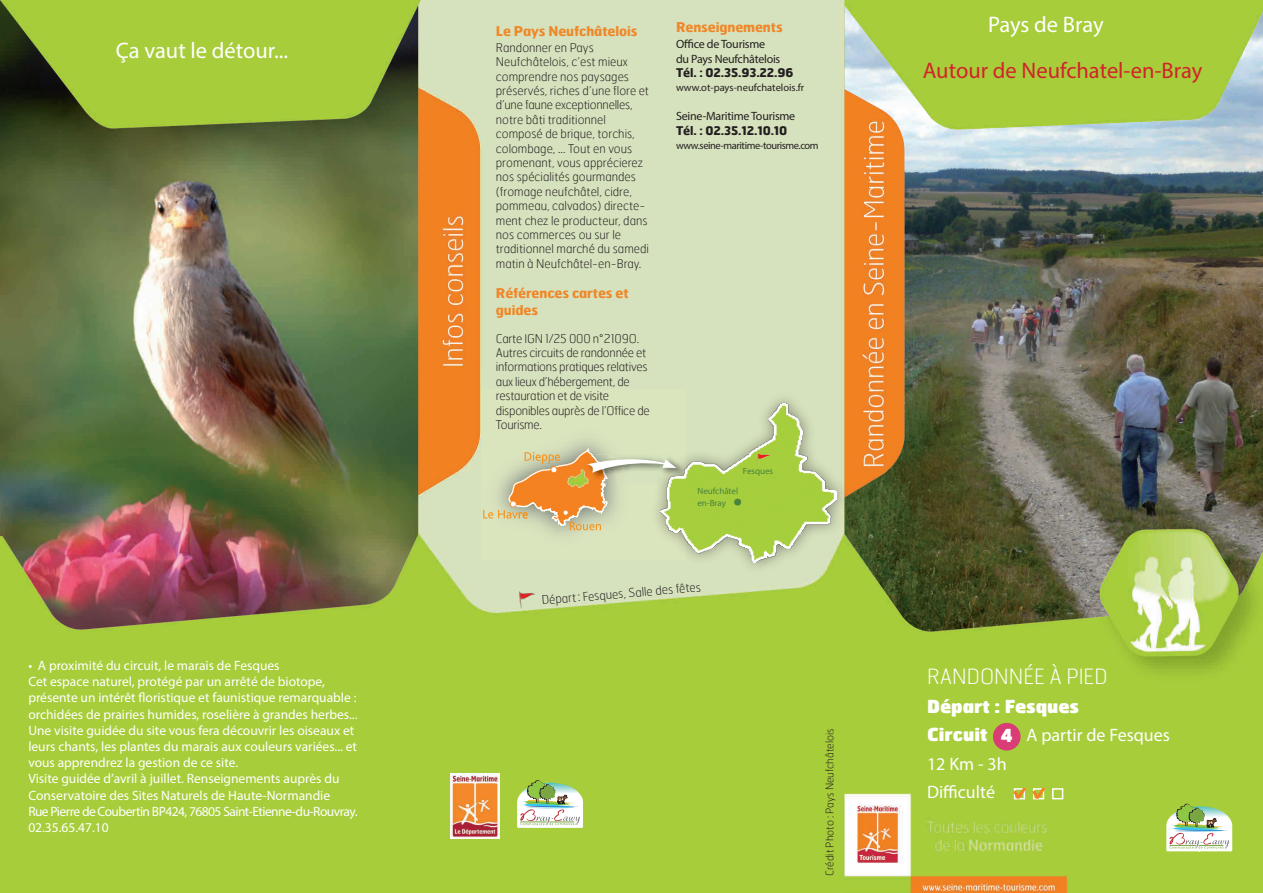
<style>
.page{position:relative;width:1263px;height:893px;background:#fff}
.page>*{position:absolute;margin:0;border:0;box-sizing:border-box;transform-origin:0 0}
.t1{font:22.5px "Myriad Pro";color:#fff}
.t2{font:22.5px "Myriad Pro";color:#d1232a}
.t3{font:100 21px "Hermes";color:#fff}
.t4{font:18px "Myriad Pro";color:#fff}
.t5{font:900 18px "Hermes";color:#fff}
.t6{font:13.5px/16.2px "Myriad Pro";color:#fff}
.t7{font:13.5px/16.2px "Myriad Pro";letter-spacing:-.04em;color:#fff}
.t8{font:700 13.5px/16.2px "Hermes";letter-spacing:-.01em;color:#ef882a}
.t9{font:100 12px/14.4px "Hermes";color:#231f20}
.t10{font:100 12px/14.4px "Hermes";letter-spacing:-.02em;color:#231f20}
.t11{font:12px "Myriad Pro";letter-spacing:-.02em;color:#231f20}
.t12{font:700 12px "Hermes";letter-spacing:-.01em;color:#231f20}
.t13{font:700 10.95px "Ribbon 131 BT";color:#4e5254}
.t14{font:10.5px "Myriad Pro";letter-spacing:-.03em;color:#231f20}
.t15{font:100 10.5px "Hermes";color:#231f20}
.t16{font:10.5px "Myriad Pro";color:#231f20}
.t17{font:9px "Myriad Pro";color:#4b823d}
</style>
<div class="page">
<img style="left:0;top:0;width:1263px;height:893px">
<img style="left:451px;top:773px;width:48px;height:66px">
<img style="left:519px;top:590px;width:18px;height:18px">
<svg style="left:1010px;top:784px;width:38px;height:20px"></svg>
<div style="left:1052px;top:788px;width:11px;height:11px;border:2px solid #fff"></div>
<div style="left:993px;top:723px;width:27px;height:27px;background:#da3c75;border-radius:50%"></div>
<div style="left:481px;top:389px;width:204px;height:170px;background:#dae4bd"></div>
<img style="left:548px;top:441px;width:56px;height:93px">
<svg style="left:483px;top:448px;width:165px;height:82px"></svg>
<img style="left:567px;top:470px;width:22px;height:17px">
<div style="left:648px;top:391px;width:202px;height:184px;background:#231f20;opacity:.46"></div>
<img style="left:661px;top:403px;width:176px;height:159px">
<svg style="left:735px;top:499px;width:6px;height:6px"></svg>
<div style="left:734px;top:499px;width:7px;height:6px;border:1px solid #4b823d;border-radius:50%"></div>
<svg style="left:757px;top:453px;width:13px;height:13px"></svg>
<svg style="left:517px;top:780px;width:66px;height:48px"></svg>
<svg style="left:1166px;top:804px;width:66px;height:47px"></svg>
<p class="t1" style="left:116px;top:37px;width:174px">Ça vaut le détour...</p>
<p class="t6" style="left:28px;top:657px;width:253px">• A proximité du circuit, le marais de Fesques</p>
<p class="t6" style="left:28px;top:673px;width:331px">Cet espace naturel, protégé par un arrêté de biotope, présente un intérêt floristique et faunistique remarquable : orchidées de prairies humides, roselière à grandes herbes...</p>
<p class="t6" style="left:28px;top:722px;width:330px">Une visite guidée du site vous fera découvrir les oiseaux et leurs chants, les plantes du marais aux couleurs variées... et vous apprendrez la gestion de ce site.</p>
<p class="t6" style="left:28px;top:770px;width:313px">Visite guidée d’avril à juillet. Renseignements auprès du<br>Conservatoire des Sites Naturels de Haute-Normandie</p>
<p class="t7" style="left:28px;top:803px;width:331px">Rue Pierre de Coubertin BP424, 76805 Saint-Etienne-du-Rouvray.<br>02.35.65.47.10</p>
<p class="t8" style="left:496px;top:22px;width:143px">Le Pays Neufchâtelois</p>
<p class="t9" style="left:496px;top:40px;width:100px">Randonner en Pays</p>
<p class="t9" style="left:496px;top:54px;width:155px">Neufchâtelois, c’est mieux comprendre nos paysages préservés, riches d’une flore et d’une faune exceptionnelles,</p>
<p class="t9" style="left:496px;top:112px;width:153px">notre bâti traditionnel composé de brique, torchis, colombage, ... Tout en vous promenant, vous apprécierez nos spécialités gourmandes (fromage neufchâtel, cidre, pommeau, calvados) directe&shy;ment chez le producteur, dans nos commerces ou sur le</p>
<p class="t9" style="left:496px;top:242px;width:155px">traditionnel marché du samedi matin à Neufchâtel-en-Bray.</p>
<p class="t8" style="left:496px;top:285px;width:134px">Références cartes et guides</p>
<p class="t10" style="left:496px;top:331px;width:145px">Carte IGN 1/25 000 n°2109O.</p>
<p class="t9" style="left:496px;top:345px;width:153px;text-align:justify">Autres circuits de randonnée et informations pratiques relatives aux lieux d’hébergement, de</p>
<p class="t10" style="left:496px;top:388px;width:115px">restauration et de visite</p>
<p class="t10" style="left:496px;top:403px;width:155px">disponibles auprès de l’Office de<br>Tourisme.</p>
<p class="t8" style="left:676px;top:19px;width:108px">Renseignements</p>
<p class="t11" style="left:676px;top:37px;width:91px">Office de Tourisme</p>
<p class="t11" style="left:676px;top:51px;width:106px">du Pays Neufchâtelois</p>
<p class="t12" style="left:676px;top:65px;width:119px">Tél. : 02.35.93.22.96</p>
<p class="t16" style="left:676px;top:81px;width:130px">www.ot-pays-neufchatelois.fr</p>
<p class="t11" style="left:676px;top:109px;width:121px">Seine-Maritime Tourisme</p>
<p class="t12" style="left:676px;top:122px;width:113px">Tél. : 02.35.12.10.10</p>
<p class="t14" style="left:676px;top:139px;width:144px">www.seine-maritime-tourisme.com</p>
<p class="t17" style="left:743px;top:465px;width:32px">Fesques</p>
<p class="t17" style="left:697px;top:486px;width:42px">Neufchâtel</p>
<p class="t17" style="left:697px;top:498px;width:30px">en-Bray</p>
<p class="t9" style="left:541px;top:593px;width:161px;rotate:-5deg">Départ: Fesques, Salle des fêtes</p>
<p class="t13" style="left:553px;top:810px;width:4px">-</p>
<p class="t15" style="left:823px;top:876px;width:149px;rotate:-90deg">Crédit Photo : Pays Neufchâtelois</p>
<p class="t1" style="left:988px;top:11px;width:117px">Pays de Bray</p>
<p class="t2" style="left:923px;top:57px;width:281px">Autour de Neufchatel-en-Bray</p>
<p class="t3" style="left:927px;top:664px;width:182px">RANDONNÉE À PIED</p>
<p class="t5" style="left:927px;top:694px;width:154px">Départ : Fesques</p>
<p class="t5" style="left:927px;top:723px;width:62px">Circuit</p>
<p class="t4" style="left:1026px;top:724px;width:145px">A partir de Fesques</p>
<p class="t4" style="left:927px;top:753px;width:81px">12 Km - 3h</p>
<p class="t4" style="left:927px;top:781px;width:69px">Difficulté</p>
<p class="t5" style="left:1001px;top:724px;width:13px">4</p>
<p class="t13" style="left:1202px;top:834px;width:4px">-</p>
</div>
